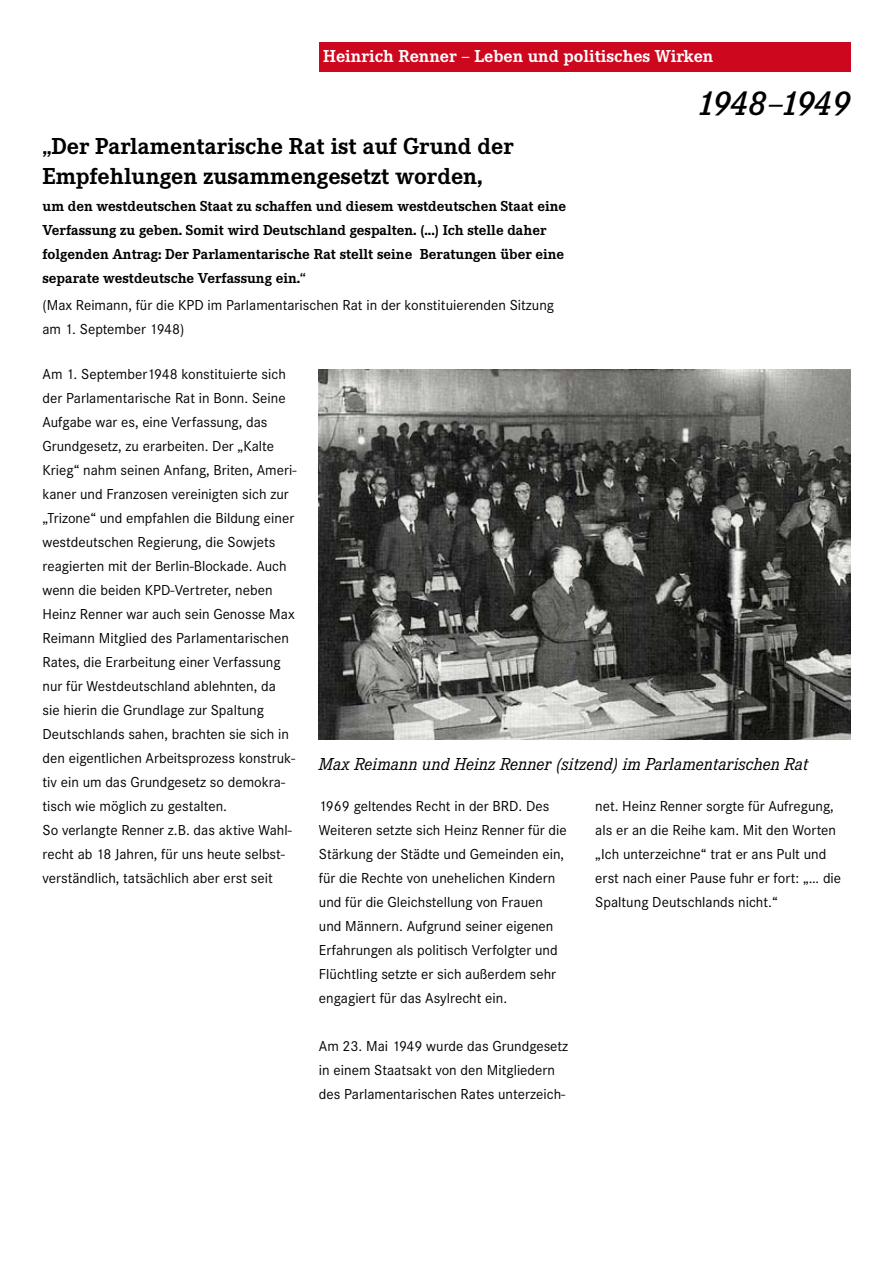
<style>
.page{position:relative;width:893px;height:1263px;background:#fff}
.page>*{position:absolute;margin:0;border:0;box-sizing:border-box;transform-origin:0 0}
.t1{font:italic 600 36px "Corporate E";letter-spacing:-.03em;color:#000}
.t2{font:700 24px/30px "Corporate E";color:#000}
.t3{font:italic 18px "Corporate E";color:#000}
.t4{font:700 18px "Corporate E";color:#fff}
.t5{font:15px/24px "Corporate S";color:#000}
.t6{font:700 15px/24px "Corporate E";color:#000}
</style>
<div class="page">
<div style="left:319px;top:43px;width:531px;height:29px;background:#cd071e"></div>
<img style="left:319px;top:370px;width:531px;height:370px">
<p class="t4" style="left:323px;top:46px;width:392px">Heinrich Renner – Leben und politisches Wirken</p>
<h1 class="t1" style="left:697px;top:83px;width:155px">1948–1949</h1>
<h2 class="t2" style="left:43px;top:131px;width:472px">„Der Parlamentarische Rat ist auf Grund der<br>Empfehlungen zusammengesetzt worden,</h2>
<p class="t6" style="left:43px;top:194px;width:525px">um den westdeutschen Staat zu schaffen und diesem westdeutschen Staat eine Verfassung zu geben. Somit wird Deutschland gespalten. (...) Ich stelle daher folgenden Antrag: Der Parlamentarische Rat stellt seine Beratungen über eine separate westdeutsche Verfassung ein.“</p>
<p class="t5" style="left:43px;top:293px;width:513px">(Max Reimann, für die KPD im Parlamentarischen Rat in der konstituierenden Sitzung am 1. September 1948)</p>
<p class="t5" style="left:43px;top:362px;width:255px">Am 1. September1948 konstituierte sich der Parlamentarische Rat in Bonn. Seine Aufgabe war es, eine Verfassung, das Grundgesetz, zu erarbeiten. Der „Kalte Krieg“ nahm seinen Anfang, Briten, Ameri&shy;kaner und Franzosen vereinigten sich zur „Trizone“ und empfahlen die Bildung einer westdeutschen Regierung, die Sowjets reagierten mit der Berlin-Blockade. Auch wenn die beiden KPD-Vertreter, neben Heinz Renner war auch sein Genosse Max Reimann Mitglied des Parlamentarischen Rates, die Erarbeitung einer Verfassung nur für Westdeutschland ablehnten, da sie hierin die Grundlage zur Spaltung Deutschlands sahen, brachten sie sich in den eigentlichen Arbeitsprozess konstruk&shy;tiv ein um das Grundgesetz so demokra&shy;tisch wie möglich zu gestalten.<br>So verlangte Renner z.B. das aktive Wahl&shy;recht ab 18 Jahren, für uns heute selbst&shy;verständlich, tatsächlich aber erst seit</p>
<p class="t3" style="left:319px;top:755px;width:491px">Max Reimann und Heinz Renner (sitzend) im Parlamentarischen Rat</p>
<p class="t5" style="left:319px;top:794px;width:249px">1969 geltendes Recht in der BRD. Des Weiteren setzte sich Heinz Renner für die Stärkung der Städte und Gemeinden ein, für die Rechte von unehelichen Kindern und für die Gleichstellung von Frauen und Männern. Aufgrund seiner eigenen Erfahrungen als politisch Verfolgter und Flüchtling setzte er sich außerdem sehr engagiert für das Asylrecht ein.</p>
<p class="t5" style="left:319px;top:1034px;width:251px">Am 23. Mai 1949 wurde das Grundgesetz in einem Staatsakt von den Mitgliedern des Parlamentarischen Rates unterzeich-</p>
<p class="t5" style="left:595px;top:794px;width:247px">net. Heinz Renner sorgte für Aufregung, als er an die Reihe kam. Mit den Worten „Ich unterzeichne“ trat er ans Pult und erst nach einer Pause fuhr er fort: „… die Spaltung Deutschlands nicht.“</p>
</div>
